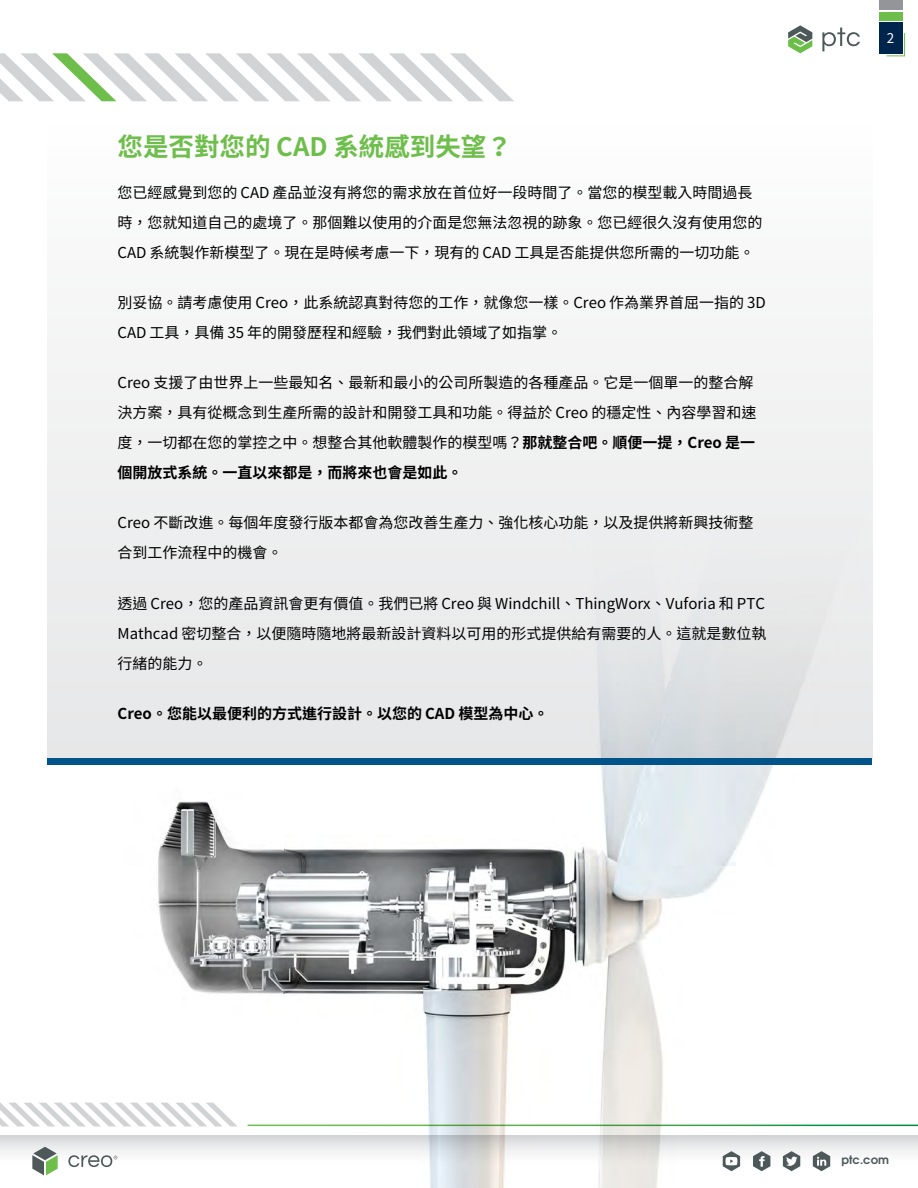
<style>
.page{position:relative;width:918px;height:1188px;background:#fff}
.page>*{position:absolute;margin:0;border:0;box-sizing:border-box;transform-origin:0 0}
.t1{font:700 25.5px "Noto Sans CJ Ktc";color:#6ebe4b}
.t2{font:15px/30px "Noto Sans CJ Ktc";color:#000}
.t3{font:700 15px "Noto Sans CJ Ktc";color:#000}
.t4{font:13.5px "Noto Sans CJ Ktc";color:#fff}
.t5{font:700 11.55px "Te X Gyre Adventor";color:#4d5859}
.s1{font-weight:700}
</style>
<div class="page">
<svg style="left:788px;top:25px;width:24px;height:28px"></svg>
<svg style="left:822px;top:28px;width:38px;height:23px"></svg>
<div style="left:879px;top:22px;width:24px;height:32px;background:#00254c"></div>
<svg style="left:886px;top:33px;width:19px;height:24px"></svg>
<div style="left:879px;top:12px;width:24px;height:8px;background:#6ebe4b"></div>
<div style="left:879px;top:0;width:24px;height:10px;background:#939598"></div>
<img style="left:0;top:497px;width:918px;height:691px">
<div style="left:47px;top:122px;width:825px;height:637px;background:linear-gradient(to bottom,#fefefe,#e3e4e6)"></div>
<div style="left:47px;top:758px;width:825px;height:7px;background:#00548a"></div>
<svg style="left:0;top:53px;width:514px;height:48px"></svg>
<h1 class="t1" style="left:118px;top:133px;width:396px">您是否對您的 CAD 系統感到失望？</h1>
<p class="t2" style="left:118px;top:177px;width:646px">您已經感覺到您的 CAD 產品並沒有將您的需求放在首位好一段時間了。當您的模型載入時間過長時，您就知道自己的處境了。那個難以使用的介面是您無法忽視的跡象。您已經很久沒有使用您的<br>CAD 系統製作新模型了。現在是時候考慮一下，現有的 CAD 工具是否能提供您所需的一切功能。</p>
<p class="t2" style="left:118px;top:288px;width:650px">別妥協。請考慮使用 Creo，此系統認真對待您的工作，就像您一樣。Creo 作為業界首屈一指的 3D<br>CAD 工具，具備 35 年的開發歷程和經驗，我們對此領域了如指掌。</p>
<p class="t2" style="left:118px;top:368px;width:640px">Creo 支援了由世界上一些最知名、最新和最小的公司所製造的各種產品。它是一個單一的整合解決方案，具有從概念到生產所需的設計和開發工具和功能。得益於 Creo 的穩定性、內容學習和速度，一切都在您的掌控之中。想整合其他軟體製作的模型嗎？<span class="s1">那就整合吧。順便一提，Creo 是一個開放式系統。一直以來都是，而將來也會是如此。</span></p>
<p class="t2" style="left:118px;top:508px;width:637px">Creo 不斷改進。每個年度發行版本都會為您改善生產力、強化核心功能，以及提供將新興技術整合到工作流程中的機會。</p>
<p class="t2" style="left:118px;top:588px;width:650px;text-align:justify">透過 Creo，您的產品資訊會更有價值。我們已將 Creo 與 Windchill、ThingWorx、Vuforia 和 PTC Mathcad 密切整合，以便隨時隨地將最新設計資料以可用的形式提供給有需要的人。這就是數位執行緒的能力。</p>
<p class="t3" style="left:118px;top:705px;width:432px">Creo。您能以最便利的方式進行設計。以您的 CAD 模型為中心。</p>
<p class="t4" style="left:887px;top:30px;width:9px">2</p>
<p class="t5" style="left:841px;top:1149px;width:49px">ptc.com</p>
</div>
